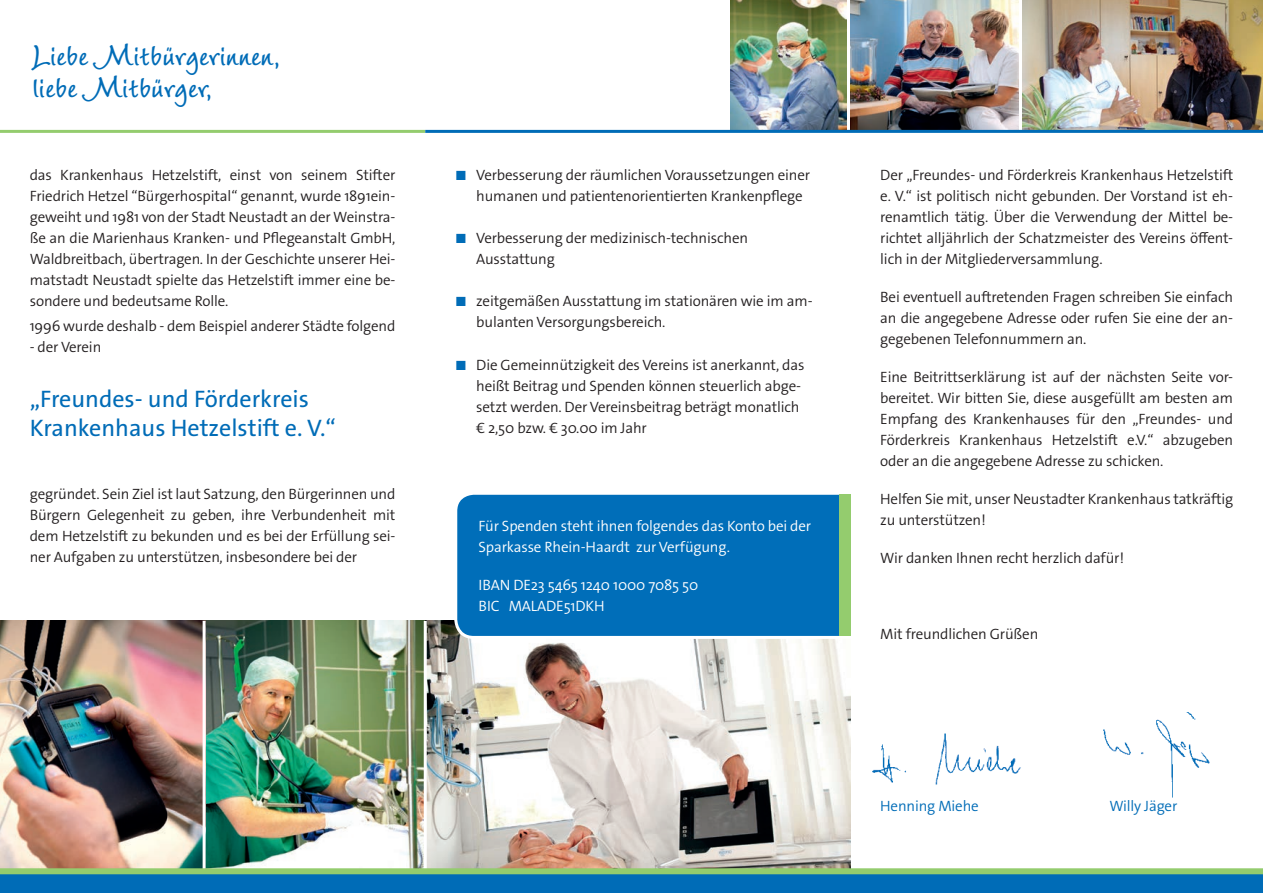
<style>
.page{position:relative;width:1263px;height:893px;background:#fff}
.page>*{position:absolute;margin:0;border:0;box-sizing:border-box;transform-origin:0 0}
.überschrift{font:700 36px/31.5px "LT Wiesbaden Swing";letter-spacing:-.01em;color:#006cb7}
.ZWISCHENÜBERSCHRIFT{font:24px/28.8px "The Sans Os F";color:#006cb7}
.grundschrift{font:300 15px/21px "The Sans Os F";letter-spacing:-.01em;color:#231f20;text-align:justify}
.grundschrift-2{font:300 15px/21px "The Sans Os F";letter-spacing:-.01em;color:#fff}
.grundschrift-3{font:300 15px "The Sans Os F";letter-spacing:-.01em;color:#006cb7}
.s1{font-size:13.5px;color:#006cb7}
</style>
<div class="page">
<img style="left:1103px;top:712px;width:106px;height:86px">
<img style="left:0;top:621px;width:850px;height:247px">
<img style="left:872px;top:733px;width:149px;height:52px">
<hr style="left:203px;top:621px;width:3px;height:255px;background:#fff">
<hr style="left:424px;top:621px;width:3px;height:255px;background:#fff">
<div style="left:0;top:874px;width:1263px;height:19px;background:#006cb7"></div>
<hr style="left:0;top:130px;width:425px;height:3px;background:#94cc6e">
<div style="left:0;top:868px;width:1263px;height:6px;background:#94cc6e"></div>
<img style="left:1022px;top:0;width:241px;height:130px">
<img style="left:730px;top:0;width:117px;height:130px">
<img style="left:850px;top:0;width:168px;height:130px">
<hr style="left:425px;top:130px;width:838px;height:3px;background:#006cb7">
<div style="left:453px;top:494px;width:398px;height:146px;background:#006eb9"></div>
<div style="left:839px;top:495px;width:11px;height:141px;background:#94cc6e"></div>
<p class="überschrift" style="left:33px;top:39px;width:251px">Liebe Mitbürgerinnen, liebe Mitbürger,</p>
<p class="grundschrift" style="left:30px;top:164px;width:367px">das Krankenhaus Hetzelstift, einst von seinem Stifter Friedrich Hetzel “Bürgerhospital“ genannt, wurde 1891ein&shy;geweiht und 1981 von der Stadt Neustadt an der Weinstra&shy;ße an die Marienhaus Kranken- und Pflegeanstalt GmbH, Waldbreitbach, übertragen. In der Geschichte unserer Hei&shy;matstadt Neustadt spielte das Hetzelstift immer eine be&shy;sondere und bedeutsame Rolle.</p>
<p class="grundschrift" style="left:30px;top:316px;width:367px">1996 wurde deshalb - dem Beispiel anderer Städte folgend</p>
<p class="grundschrift" style="left:30px;top:337px;width:73px">- der Verein</p>
<p class="ZWISCHENÜBERSCHRIFT" style="left:30px;top:384px;width:308px">„Freundes- und Förderkreis<br>Krankenhaus Hetzelstift e. V.“</p>
<p class="grundschrift" style="left:30px;top:483px;width:367px">gegründet. Sein Ziel ist laut Satzung, den Bürgerinnen und Bürgern Gelegenheit zu geben, ihre Verbundenheit mit dem Hetzelstift zu bekunden und es bei der Erfüllung sei&shy;ner Aufgaben zu unterstützen, insbesondere bei der</p>
<p class="grundschrift" style="left:476px;top:164px;width:335px;text-indent:-21px"><span class="s1">■</span> Verbesserung der räumlichen Voraussetzungen einer humanen und patientenorientierten Krankenpflege</p>
<p class="grundschrift" style="left:476px;top:228px;width:273px;text-indent:-21px"><span class="s1">■</span> Verbesserung der medizinisch-technischen<br>Ausstattung</p>
<p class="grundschrift" style="left:476px;top:291px;width:338px;text-indent:-21px"><span class="s1">■</span> zeitgemäßen Ausstattung im stationären wie im am&shy;bulanten Versorgungsbereich.</p>
<p class="grundschrift" style="left:476px;top:354px;width:330px;text-align:left;text-indent:-21px"><span class="s1">■</span> Die Gemeinnützigkeit des Vereins ist anerkannt, das heißt Beitrag und Spenden können steuerlich abge&shy;setzt werden. Der Vereinsbeitrag beträgt monatlich € 2,50 bzw. € 30.00 im Jahr</p>
<p class="grundschrift-2" style="left:478px;top:515px;width:334px">Für Spenden steht ihnen folgendes das Konto bei der<br>Sparkasse Rhein-Haardt zur Verfügung.</p>
<p class="grundschrift-2" style="left:478px;top:574px;width:221px">IBAN DE23 5465 1240 1000 7085 50<br>BIC MALADE51DKH</p>
<p class="grundschrift" style="left:880px;top:164px;width:354px">Der „Freundes- und Förderkreis Krankenhaus Hetzelstift e. V.“ ist politisch nicht gebunden. Der Vorstand ist eh&shy;renamtlich tätig. Über die Verwendung der Mittel be&shy;richtet alljährlich der Schatzmeister des Vereins öffent&shy;lich in der Mitgliederversammlung.</p>
<p class="grundschrift" style="left:880px;top:286px;width:354px">Bei eventuell auftretenden Fragen schreiben Sie einfach an die angegebene Adresse oder rufen Sie eine der an&shy;gegebenen Telefonnummern an.</p>
<p class="grundschrift" style="left:880px;top:366px;width:354px">Eine Beitrittserklärung ist auf der nächsten Seite vor&shy;bereitet. Wir bitten Sie, diese ausgefüllt am besten am Empfang des Krankenhauses für den „Freundes- und Förderkreis Krankenhaus Hetzelstift e.V.“ abzugeben oder an die angegebene Adresse zu schicken.</p>
<p class="grundschrift" style="left:880px;top:489px;width:354px">Helfen Sie mit, unser Neustadter Krankenhaus tatkräftig zu unterstützen!</p>
<p class="grundschrift" style="left:880px;top:548px;width:245px">Wir danken Ihnen recht herzlich dafür!</p>
<p class="grundschrift" style="left:880px;top:623px;width:160px">Mit freundlichen Grüßen</p>
<p class="grundschrift-3" style="left:880px;top:797px;width:100px">Henning Miehe</p>
<p class="grundschrift-3" style="left:1109px;top:797px;width:69px">Willy Jäger</p>
</div>
